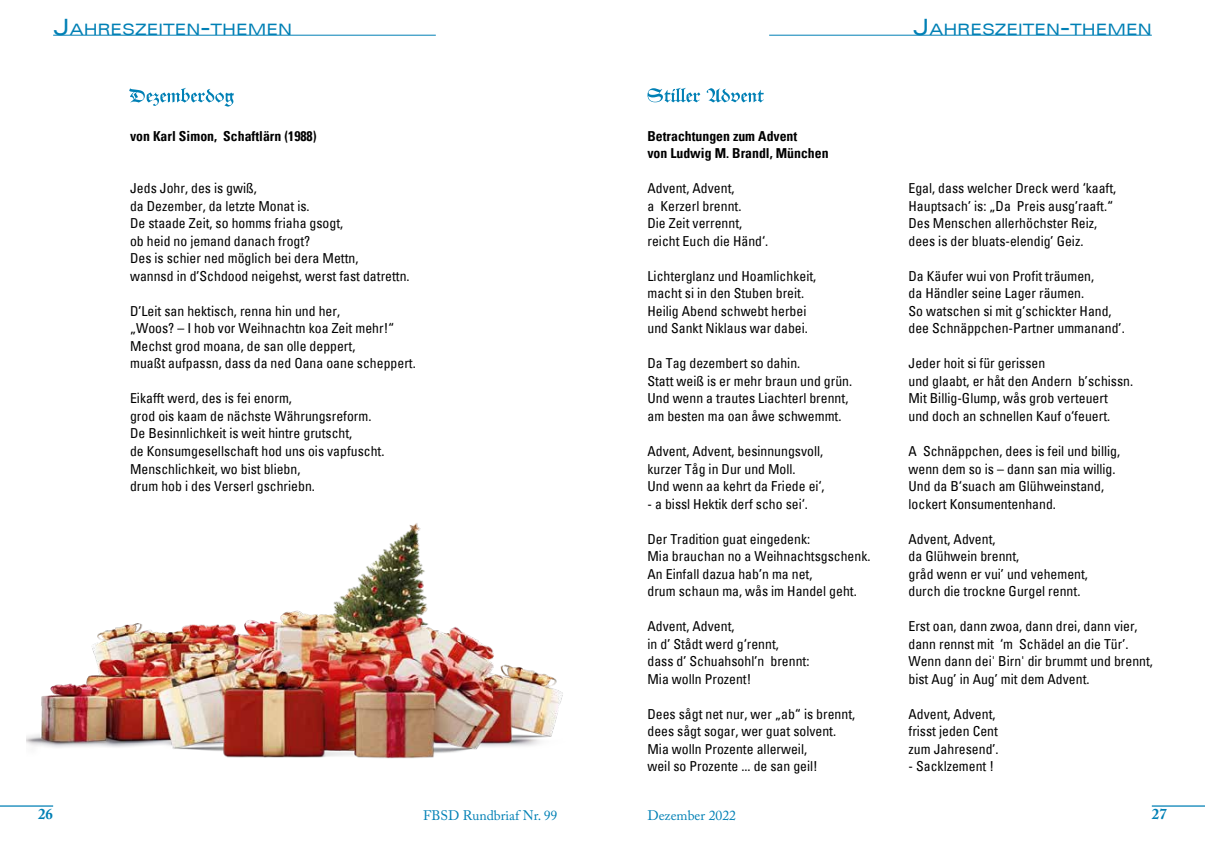
<style>
.page{position:relative;width:1205px;height:851px;background:#fff}
.page>*{position:absolute;margin:0;border:0;box-sizing:border-box;transform-origin:0 0}
.t1{font:expanded 15.75px "Univers";color:#0080b5}
.t2{font:700 15px "Adobe Caslon Pro";color:#0080b5}
.t3{font:condensed 13.75px/17.5px "Univers";color:#000}
.t4{font:700 condensed 13.75px/17.5px "Univers";color:#000}
.t5{font:13.75px "Adobe Caslon Pro";color:#0080b5}
.s1{font-size:22.5px}
</style>
<div class="page">
<hr style="left:0;top:805px;width:53px;height:1px;background:#0080b5">
<hr style="left:1152px;top:805px;width:53px;height:1px;background:#0080b5">
<hr style="left:53px;top:35px;width:383px;height:1px;background:#0080b5">
<hr style="left:769px;top:35px;width:383px;height:1px;background:#0080b5">
<img style="left:26px;top:523px;width:537px;height:236px">
<svg style="left:129px;top:88px;width:105px;height:18px"></svg>
<svg style="left:647px;top:88px;width:117px;height:14px"></svg>
<p class="t1" style="left:53px;top:20px;width:240px"><span class="s1">J</span>AHRESZEITEN<span class="s1">-</span>THEMEN</p>
<p class="t1" style="left:913px;top:20px;width:240px"><span class="s1">J</span>AHRESZEITEN<span class="s1">-</span>THEMEN</p>
<p class="t4" style="left:130px;top:127px;width:188px">von Karl Simon, Schaftlärn (1988)</p>
<p class="t3" style="left:130px;top:179px;width:281px">Jeds Johr, des is gwiß,<br>da Dezember, da letzte Monat is.<br>De staade Zeit, so homms friaha gsogt,<br>ob heid no jemand danach frogt?<br>Des is schier ned möglich bei dera Mettn,<br>wannsd in d’Schdood neigehst, werst fast datrettn.</p>
<p class="t3" style="left:130px;top:302px;width:287px">D’Leit san hektisch, renna hin und her,<br>„Woos? – I hob vor Weihnachtn koa Zeit mehr!“ Mechst grod moana, de san olle deppert,<br>muaßt aufpassn, dass da ned Oana oane scheppert.</p>
<p class="t3" style="left:130px;top:389px;width:256px">Eikafft werd, des is fei enorm,<br>grod ois kaam de nächste Währungsreform.<br>De Besinnlichkeit is weit hintre grutscht,<br>de Konsumgesellschaft hod uns ois vapfuscht.<br>Menschlichkeit, wo bist bliebn,<br>drum hob i des Verserl gschriebn.</p>
<p class="t4" style="left:647px;top:127px;width:183px">Betrachtungen zum Advent<br>von Ludwig M. Brandl, München</p>
<p class="t3" style="left:647px;top:179px;width:122px">Advent, Advent,<br>a Kerzerl brennt.<br>Die Zeit verrennt, reicht Euch die Händ‘.</p>
<p class="t3" style="left:647px;top:267px;width:170px">Lichterglanz und Hoamlichkeit, macht si in den Stuben breit.<br>Heilig Abend schwebt herbei und Sankt Niklaus war dabei.</p>
<p class="t3" style="left:647px;top:354px;width:206px">Da Tag dezembert so dahin.<br>Statt weiß is er mehr braun und grün.<br>Und wenn a trautes Liachterl brennt, am besten ma oan åwe schwemmt.</p>
<p class="t3" style="left:647px;top:442px;width:179px">Advent, Advent, besinnungsvoll, kurzer Tåg in Dur und Moll.<br>Und wenn aa kehrt da Friede ei‘,</p>
<p class="t3" style="left:647px;top:494px;width:162px">- a bissl Hektik derf scho sei‘.</p>
<p class="t3" style="left:647px;top:529px;width:225px">Der Tradition guat eingedenk:<br>Mia brauchan no a Weihnachtsgschenk.<br>An Einfall dazua hab’n ma net,<br>drum schaun ma, wås im Handel geht.</p>
<p class="t3" style="left:647px;top:617px;width:163px">Advent, Advent,<br>in d’ Stådt werd g‘rennt,<br>dass d’ Schuahsohl’n brennt:<br>Mia wolln Prozent!</p>
<p class="t3" style="left:647px;top:704px;width:209px">Dees sågt net nur, wer „ab“ is brennt, dees sågt sogar, wer guat solvent.<br>Mia wolln Prozente allerweil,<br>weil so Prozente ... de san geil!</p>
<p class="t3" style="left:908px;top:179px;width:209px">Egal, dass welcher Dreck werd ‘kaaft, Hauptsach’ is: „Da Preis ausg’raaft.“ Des Menschen allerhöchster Reiz, dees is der bluats-elendig’ Geiz.</p>
<p class="t3" style="left:908px;top:267px;width:218px">Da Käufer wui von Profit träumen,<br>da Händler seine Lager räumen.<br>So watschen si mit g’schickter Hand, dee Schnäppchen-Partner ummanand’.</p>
<p class="t3" style="left:908px;top:354px;width:226px">Jeder hoit si für gerissen<br>und glaabt, er håt den Andern b’schissn.<br>Mit Billig-Glump, wås grob verteuert<br>und doch an schnellen Kauf o‘feuert.</p>
<p class="t3" style="left:908px;top:442px;width:213px">A Schnäppchen, dees is feil und billig, wenn dem so is – dann san mia willig.<br>Und da B‘suach am Glühweinstand, lockert Konsumentenhand.</p>
<p class="t3" style="left:908px;top:529px;width:181px">Advent, Advent,<br>da Glühwein brennt,<br>gråd wenn er vui’ und vehement, durch die trockne Gurgel rennt.</p>
<p class="t3" style="left:908px;top:617px;width:246px">Erst oan, dann zwoa, dann drei, dann vier, dann rennst mit ‘m Schädel an die Tür’.<br>Wenn dann dei' Birn' dir brummt und brennt, bist Aug’ in Aug’ mit dem Advent.</p>
<p class="t3" style="left:908px;top:704px;width:92px">Advent, Advent, frisst jeden Cent zum Jahresend’.</p>
<p class="t3" style="left:908px;top:757px;width:87px">- Sacklzement !</p>
<p class="t2" style="left:38px;top:805px;width:16px">26</p>
<p class="t5" style="left:423px;top:807px;width:136px">FBSD Rundbriaf Nr. 99</p>
<p class="t5" style="left:647px;top:807px;width:90px">Dezember 2022</p>
<p class="t2" style="left:1152px;top:805px;width:16px">27</p>
</div>
